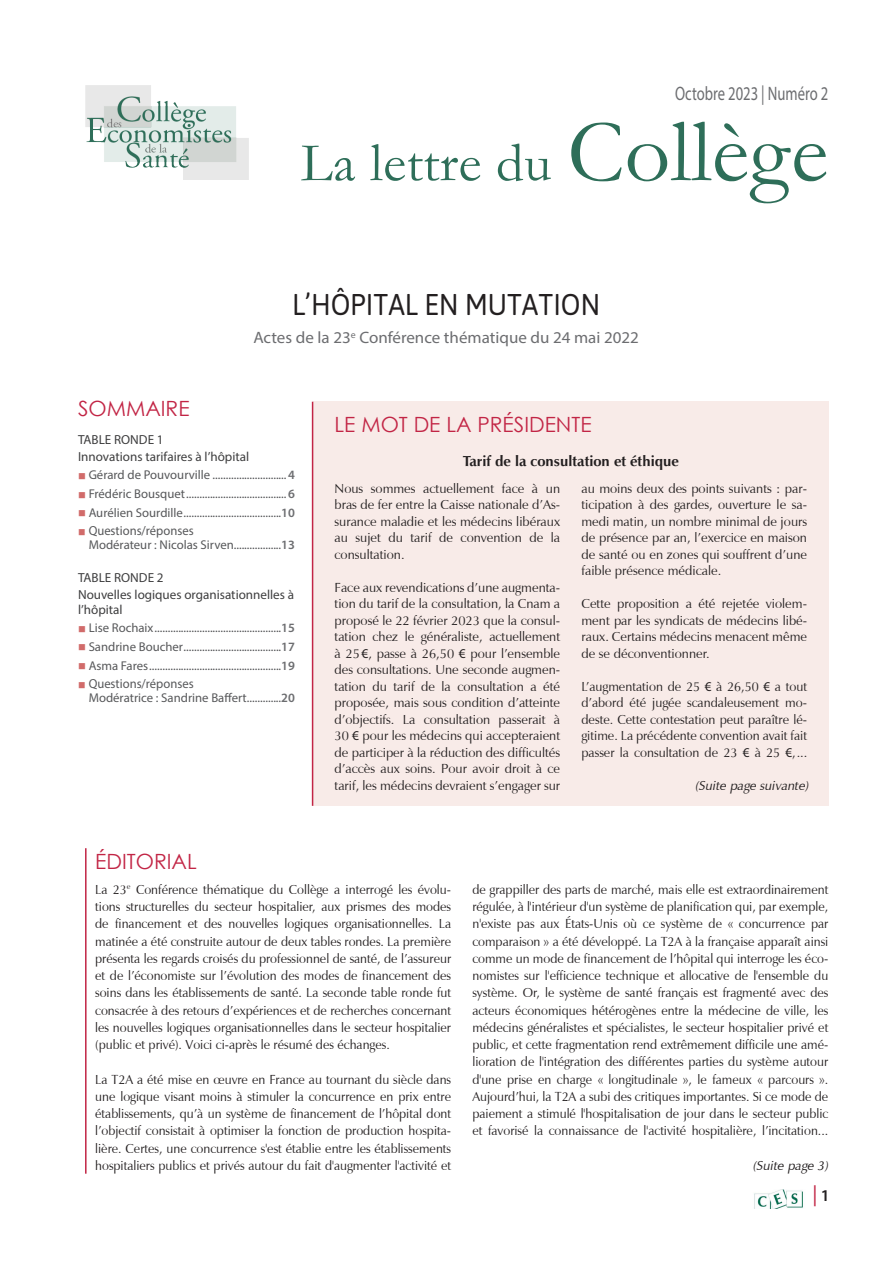
<style>
.page{position:relative;width:893px;height:1263px;background:#fff}
.page>*{position:absolute;margin:0;border:0;box-sizing:border-box;transform-origin:0 0}
.t1{font:55.5px "Garamond";letter-spacing:.005em;color:#2e6e59}
.Titre_intervention{font:30px "Asap";color:#231f20;scale:.9 1}
.TOC_-_Titre_Sommaire{font:21px "Century Gothic";color:#c22545}
.t2{font:21px "Myriad Pro";color:#c22545}
.t3{font:19.5px "Myriad Pro";color:#6c6d70;scale:.75 1}
.t4{font:16.5px "Myriad Pro";color:#6c6d70}
.t5{font:700 15px "Vera Humana 95";color:#231f20}
.Texte_de_l_intervention{font:13.5px/17.2px "Vera Humana 95";color:#231f20;text-align:justify;scale:.96 1}
.Texte_de_l_intervention-2{font:13.5px/16.5px "Vera Humana 95";color:#231f20;text-align:justify}
.t6{font:italic 13.5px "Vera Humana 95";color:#231f20}
.t7{font:13.2px/15px "Myriad Pro";color:#3e3e3f}
.t8{font:13.2px "Myriad Pro";color:#57585a;scale:.96 1}
.t9{font:12.75px/18.8px "Myriad Pro";color:#57585a;text-align:justify}
.s1{font-size:90px}
.s2{font-weight:600;color:#6c6d70}
.s3{font-family:"Myriad Pro"}
.s4{font-weight:600;font-size:16.5px;color:#231f20}
</style>
<div class="page">
<div style="left:313px;top:402px;width:515px;height:404px;background:#f8ebe8"></div>
<img style="left:754px;top:1189px;width:49px;height:20px">
<hr style="left:85px;top:848px;width:2px;height:326px;background:#c22545">
<img style="left:85px;top:85px;width:164px;height:95px">
<hr style="left:312px;top:402px;width:1px;height:404px;background:#c22545">
<p class="t3" style="left:675px;top:81px;width:206px">Octobre 2023 | Numéro 2</p>
<p class="t1" style="left:301px;top:125px;width:529px">La lettre du <span class="s1">Collège</span></p>
<p class="Titre_intervention" style="left:292px;top:287px;width:344px">L’HÔPITAL EN MUTATION</p>
<p class="t4" style="left:253px;top:327px;width:387px">Actes de la 23<sup>e</sup> Conférence thématique du 24 mai 2022</p>
<p class="TOC_-_Titre_Sommaire" style="left:78px;top:394px;width:113px">SOMMAIRE</p>
<p class="t7" style="left:78px;top:432px;width:87px">TABLE RONDE 1</p>
<p class="t7" style="left:78px;top:449px;width:173px">Innovations tarifaires à l’hôpital</p>
<p class="t9" style="left:89px;top:465px;width:208px">Gérard de Pouvourville ............................<span class="s2">4<br></span>Frédéric Bousquet......................................<span class="s2">6<br></span>Aurélien Sourdille.....................................<span class="s2">10</span></p>
<p class="t8" style="left:89px;top:523px;width:111px">Questions/réponses</p>
<p class="t9" style="left:89px;top:535px;width:208px">Modérateur : Nicolas Sirven..................<span class="s2">13</span></p>
<p class="t7" style="left:78px;top:570px;width:87px">TABLE RONDE 2</p>
<p class="t7" style="left:78px;top:587px;width:218px">Nouvelles logiques organisationnelles à l’hôpital</p>
<p class="t9" style="left:89px;top:618px;width:208px">Lise Rochaix................................................<span class="s2">15<br></span>Sandrine Boucher.....................................<span class="s2">17<br></span>Asma Fares..................................................<span class="s2">19</span></p>
<p class="t8" style="left:89px;top:676px;width:111px">Questions/réponses</p>
<p class="t9" style="left:89px;top:688px;width:208px">Modératrice : Sandrine Baffert.............<span class="s2">20</span></p>
<p class="TOC_-_Titre_Sommaire" style="left:335px;top:410px;width:259px">LE MOT DE LA PRÉSIDENTE</p>
<p class="t5" style="left:463px;top:452px;width:218px">Tarif de la consultation et éthique</p>
<p class="Texte_de_l_intervention-2" style="left:335px;top:480px;width:227px">Nous sommes actuellement face à un bras de fer entre la Caisse nationale d’As&shy;surance maladie et les médecins libéraux au sujet du tarif de convention de la consultation.</p>
<p class="Texte_de_l_intervention-2" style="left:335px;top:579px;width:227px">Face aux revendications d’une augmenta&shy;tion du tarif de la consultation, la Cnam a proposé le 22 février 2023 que la consul&shy;tation chez le généraliste, actuellement à 25<span class="s3">€</span>, passe à 26,50 <span class="s3">€</span> pour l’ensemble des consultations. Une seconde augmen&shy;tation du tarif de la consultation a été proposée, mais sous condition d’atteinte d’objectifs. La consultation passerait à 30 <span class="s3">€</span> pour les médecins qui accepteraient de participer à la réduction des difficultés d’accès aux soins. Pour avoir droit à ce tarif, les médecins devraient s’engager sur</p>
<p class="Texte_de_l_intervention-2" style="left:581px;top:480px;width:227px">au moins deux des points suivants : par&shy;ticipation à des gardes, ouverture le sa&shy;medi matin, un nombre minimal de jours de présence par an, l’exercice en maison de santé ou en zones qui souffrent d’une faible présence médicale.</p>
<p class="Texte_de_l_intervention-2" style="left:581px;top:595px;width:227px">Cette proposition a été rejetée violem&shy;ment par les syndicats de médecins libé&shy;raux. Certains médecins menacent même de se déconventionner.</p>
<p class="Texte_de_l_intervention-2" style="left:581px;top:678px;width:227px">L’augmentation de 25 <span class="s3">€</span> à 26,50 <span class="s3">€</span> a tout d’abord été jugée scandaleusement mo&shy;deste. Cette contestation peut paraître lé&shy;gitime. La précédente convention avait fait passer la consultation de 23 <span class="s3">€</span> à 25 <span class="s3">€</span>,...</p>
<p class="t6" style="left:695px;top:777px;width:115px">(Suite page suivante)</p>
<p class="TOC_-_Titre_Sommaire" style="left:95px;top:846px;width:103px">ÉDITORIAL</p>
<p class="Texte_de_l_intervention" style="left:95px;top:881px;width:372px">La 23<sup>e</sup> Conférence thématique du Collège a interrogé les évolu&shy;tions structurelles du secteur hospitalier, aux prismes des modes de financement et des nouvelles logiques organisationnelles. La matinée a été construite autour de deux tables rondes. La première présenta les regards croisés du professionnel de santé, de l’assureur et de l’économiste sur l’évolution des modes de financement des soins dans les établissements de santé. La seconde table ronde fut consacrée à des retours d’expériences et de recherches concernant les nouvelles logiques organisationnelles dans le secteur hospitalier (public et privé). Voici ci-après le résumé des échanges.</p>
<p class="Texte_de_l_intervention" style="left:95px;top:1070px;width:372px">La T2A a été mise en œuvre en France au tournant du siècle dans une logique visant moins à stimuler la concurrence en prix entre établissements, qu’à un système de financement de l’hôpital dont l’objectif consistait à optimiser la fonction de production hospita&shy;lière. Certes, une concurrence s'est établie entre les établissements hospitaliers publics et privés autour du fait d'augmenter l'activité et</p>
<p class="Texte_de_l_intervention" style="left:472px;top:881px;width:372px">de grappiller des parts de marché, mais elle est extraordinairement régulée, à l'intérieur d'un système de planification qui, par exemple, n'existe pas aux États-Unis où ce système de « concurrence par comparaison » a été développé. La T2A à la française apparaît ainsi comme un mode de financement de l’hôpital qui interroge les éco&shy;nomistes sur l'efficience technique et allocative de l'ensemble du système. Or, le système de santé français est fragmenté avec des acteurs économiques hétérogènes entre la médecine de ville, les médecins généralistes et spécialistes, le secteur hospitalier privé et public, et cette fragmentation rend extrêmement difficile une amé&shy;lioration de l'intégration des différentes parties du système autour d'une prise en charge « longitudinale », le fameux « parcours ».<br>Aujourd’hui, la T2A a subi des critiques importantes. Si ce mode de paiement a stimulé l'hospitalisation de jour dans le secteur public et favorisé la connaissance de l'activité hospitalière, l’incitation...</p>
<p class="t6" style="left:753px;top:1157px;width:77px">(Suite page 3)</p>
<p class="t2" style="left:813px;top:1181px;width:19px">|<span class="s4">1</span></p>
</div>
